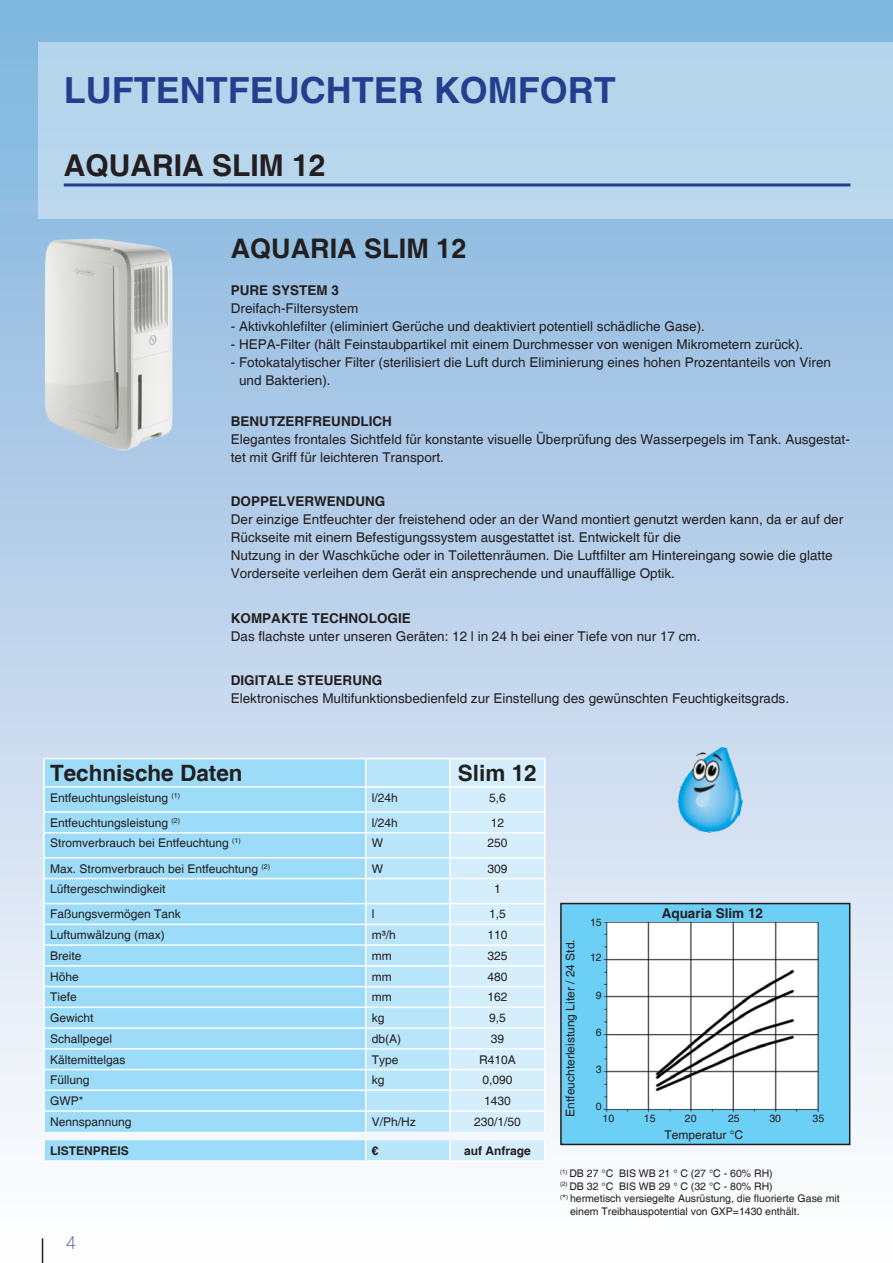
<style>
.page{position:relative;width:893px;height:1263px;background:#fff}
.page>*{position:absolute;margin:0;border:0;box-sizing:border-box;transform-origin:0 0}
.t1{font:700 36px "Helvetica";color:#253f8e}
.t2{font:700 30px "Helvetica";color:#231f20}
.t3{font:700 27px "Helvetica";color:#231f20}
.t4{font:700 22.5px "Helvetica";color:#231f20}
.t5{font:100 18px "Helve Nue";color:#253f8e}
.t6{font:13.5px/18px "Helvetica";color:#231f20}
.t7{font:700 13.5px "Helvetica";color:#231f20}
.t8{font:12px "Helvetica";color:#231f20}
.t9{font:700 12px "Helvetica";color:#231f20}
.t10{font:10.5px/12.6px "Helvetica";color:#231f20}
</style>
<div class="page">
<svg style="left:42px;top:1238px;width:1px;height:25px"></svg>
<div style="left:38px;top:43px;width:855px;height:176px;background:#b6d5ec"></div>
<div style="left:44px;top:759px;width:321px;height:401px;background:#9cdcf8"></div>
<hr style="left:43px;top:759px;width:2px;height:27px;background:#fff">
<hr style="left:43px;top:786px;width:323px;height:2px;background:#fff">
<hr style="left:43px;top:788px;width:2px;height:23px;background:#fff">
<hr style="left:43px;top:811px;width:323px;height:2px;background:#fff">
<svg style="left:43px;top:813px;width:2px;height:19px"></svg>
<hr style="left:43px;top:832px;width:323px;height:1px;background:#fff">
<hr style="left:43px;top:833px;width:2px;height:24px;background:#fff">
<hr style="left:43px;top:857px;width:323px;height:1px;background:#fff">
<hr style="left:43px;top:858px;width:2px;height:20px;background:#fff">
<hr style="left:43px;top:878px;width:323px;height:1px;background:#fff">
<hr style="left:43px;top:879px;width:2px;height:24px;background:#fff">
<hr style="left:43px;top:903px;width:323px;height:1px;background:#fff">
<hr style="left:43px;top:904px;width:2px;height:20px;background:#fff">
<hr style="left:43px;top:924px;width:323px;height:1px;background:#fff">
<hr style="left:43px;top:944px;width:323px;height:2px;background:#fff">
<svg style="left:43px;top:925px;width:2px;height:40px"></svg>
<hr style="left:43px;top:965px;width:323px;height:1px;background:#fff">
<hr style="left:43px;top:966px;width:2px;height:20px;background:#fff">
<hr style="left:43px;top:986px;width:323px;height:1px;background:#fff">
<hr style="left:43px;top:1006px;width:323px;height:2px;background:#fff">
<hr style="left:43px;top:1027px;width:323px;height:2px;background:#fff">
<svg style="left:43px;top:987px;width:2px;height:61px"></svg>
<hr style="left:43px;top:1048px;width:323px;height:1px;background:#fff">
<hr style="left:43px;top:1049px;width:2px;height:20px;background:#fff">
<hr style="left:43px;top:1069px;width:323px;height:1px;background:#fff">
<hr style="left:43px;top:1089px;width:323px;height:2px;background:#fff">
<svg style="left:43px;top:1070px;width:2px;height:40px"></svg>
<hr style="left:43px;top:1110px;width:323px;height:2px;background:#fff">
<hr style="left:43px;top:1112px;width:2px;height:20px;background:#fff">
<svg style="left:365px;top:758px;width:181px;height:402px;background:#ccecfa"></svg>
<hr style="left:449px;top:1140px;width:2px;height:20px;background:#fff">
<hr style="left:43px;top:1140px;width:2px;height:20px;background:#fff">
<hr style="left:544px;top:1140px;width:2px;height:20px;background:#fff">
<img style="left:43px;top:238px;width:132px;height:213px">
<hr style="left:64px;top:183px;width:786px;height:3px;background:#253f8e">
<img style="left:672px;top:740px;width:81px;height:98px">
<div style="left:561px;top:903px;width:289px;height:241px;background:#6bcff6"></div>
<img style="left:603px;top:921px;width:216px;height:192px">
<div style="left:560px;top:903px;width:290px;height:242px;border:2px solid #231f20"></div>
<p class="t1" style="left:64px;top:68px;width:553px">LUFTENTFEUCHTER KOMFORT</p>
<p class="t2" style="left:64px;top:148px;width:263px">AQUARIA SLIM 12</p>
<p class="t3" style="left:231px;top:232px;width:237px">AQUARIA SLIM 12</p>
<p class="t7" style="left:231px;top:282px;width:110px">PURE SYSTEM 3</p>
<p class="t6" style="left:231px;top:300px;width:129px">Dreifach-Filtersystem</p>
<p class="t6" style="left:231px;top:318px;width:476px">- Aktivkohlefilter (eliminiert Gerüche und deaktiviert potentiell schädliche Gase).</p>
<p class="t6" style="left:231px;top:336px;width:574px">- HEPA-Filter (hält Feinstaubpartikel mit einem Durchmesser von wenigen Mikrometern zurück).</p>
<p class="t6" style="left:239px;top:354px;width:593px;text-indent:-8px">- Fotokatalytischer Filter (sterilisiert die Luft durch Eliminierung eines hohen Prozentanteils von Viren und Bakterien).</p>
<p class="t7" style="left:231px;top:413px;width:163px">BENUTZERFREUNDLICH</p>
<p class="t6" style="left:231px;top:430px;width:621px">Elegantes frontales Sichtfeld für konstante visuelle Überprüfung des Wasserpegels im Tank. Ausgestat&shy;tet mit Griff für leichteren Transport.</p>
<p class="t7" style="left:231px;top:493px;width:156px">DOPPELVERWENDUNG</p>
<p class="t6" style="left:231px;top:511px;width:614px">Der einzige Entfeuchter der freistehend oder an der Wand montiert genutzt werden kann, da er auf der Rückseite mit einem Befestigungssystem ausgestattet ist. Entwickelt für die<br>Nutzung in der Waschküche oder in Toilettenräumen. Die Luftfilter am Hintereingang sowie die glatte Vorderseite verleihen dem Gerät ein ansprechende und unauffällige Optik.</p>
<p class="t7" style="left:231px;top:610px;width:182px">KOMPAKTE TECHNOLOGIE</p>
<p class="t6" style="left:231px;top:627px;width:471px">Das flachste unter unseren Geräten: 12 l in 24 h bei einer Tiefe von nur 17 cm.</p>
<p class="t7" style="left:231px;top:672px;width:153px">DIGITALE STEUERUNG</p>
<p class="t6" style="left:231px;top:690px;width:560px">Elektronisches Multifunktionsbedienfeld zur Einstellung des gewünschten Feuchtigkeitsgrads.</p>
<p class="t4" style="left:50px;top:759px;width:194px">Technische Daten</p>
<p class="t4" style="left:458px;top:759px;width:80px">Slim 12</p>
<p class="t8" style="left:50px;top:790px;width:131px">Entfeuchtungsleistung <sup>(1)</sup></p>
<p class="t8" style="left:372px;top:790px;width:28px">l/24h</p>
<p class="t8" style="left:489px;top:790px;width:18px">5,6</p>
<p class="t8" style="left:50px;top:815px;width:131px">Entfeuchtungsleistung <sup>(2)</sup></p>
<p class="t8" style="left:372px;top:815px;width:28px">l/24h</p>
<p class="t8" style="left:491px;top:815px;width:15px">12</p>
<p class="t8" style="left:50px;top:836px;width:192px">Stromverbrauch bei Entfeuchtung <sup>(1)</sup></p>
<p class="t8" style="left:372px;top:836px;width:13px">W</p>
<p class="t8" style="left:487px;top:836px;width:22px">250</p>
<p class="t8" style="left:50px;top:861px;width:221px">Max. Stromverbrauch bei Entfeuchtung <sup>(2)</sup></p>
<p class="t8" style="left:372px;top:861px;width:13px">W</p>
<p class="t8" style="left:487px;top:861px;width:22px">309</p>
<p class="t8" style="left:50px;top:882px;width:117px">Lüftergeschwindigkeit</p>
<p class="t8" style="left:494px;top:882px;width:8px">1</p>
<p class="t8" style="left:50px;top:907px;width:132px">Faßungsvermögen Tank</p>
<p class="t8" style="left:372px;top:907px;width:4px">l</p>
<p class="t8" style="left:489px;top:907px;width:18px">1,5</p>
<p class="t8" style="left:50px;top:928px;width:116px">Luftumwälzung (max)</p>
<p class="t8" style="left:372px;top:928px;width:25px">m³/h</p>
<p class="t8" style="left:487px;top:928px;width:22px">110</p>
<p class="t8" style="left:50px;top:949px;width:33px">Breite</p>
<p class="t8" style="left:372px;top:949px;width:21px">mm</p>
<p class="t8" style="left:487px;top:949px;width:22px">325</p>
<p class="t8" style="left:50px;top:969px;width:30px">Höhe</p>
<p class="t8" style="left:372px;top:969px;width:21px">mm</p>
<p class="t8" style="left:487px;top:969px;width:22px">480</p>
<p class="t8" style="left:50px;top:990px;width:28px">Tiefe</p>
<p class="t8" style="left:372px;top:990px;width:21px">mm</p>
<p class="t8" style="left:487px;top:990px;width:22px">162</p>
<p class="t8" style="left:50px;top:1011px;width:45px">Gewicht</p>
<p class="t8" style="left:372px;top:1011px;width:14px">kg</p>
<p class="t8" style="left:489px;top:1011px;width:18px">9,5</p>
<p class="t8" style="left:50px;top:1032px;width:64px">Schallpegel</p>
<p class="t8" style="left:372px;top:1032px;width:31px">db(A)</p>
<p class="t8" style="left:491px;top:1032px;width:15px">39</p>
<p class="t8" style="left:50px;top:1052px;width:77px">Kältemittelgas</p>
<p class="t8" style="left:372px;top:1052px;width:28px">Type</p>
<p class="t8" style="left:479px;top:1052px;width:38px">R410A</p>
<p class="t8" style="left:50px;top:1073px;width:41px">Füllung</p>
<p class="t8" style="left:372px;top:1073px;width:14px">kg</p>
<p class="t8" style="left:482px;top:1073px;width:32px">0,090</p>
<p class="t8" style="left:50px;top:1094px;width:35px">GWP*</p>
<p class="t8" style="left:484px;top:1094px;width:28px">1430</p>
<p class="t8" style="left:50px;top:1114px;width:83px">Nennspannung</p>
<p class="t8" style="left:372px;top:1114px;width:46px">V/Ph/Hz</p>
<p class="t8" style="left:474px;top:1114px;width:48px">230/1/50</p>
<p class="t9" style="left:50px;top:1143px;width:80px">LISTENPREIS</p>
<p class="t9" style="left:372px;top:1143px;width:8px">€</p>
<p class="t9" style="left:464px;top:1143px;width:68px">auf Anfrage</p>
<h3 class="t5" style="left:66px;top:1231px;width:12px">4</h3>
<p class="t8" style="left:563px;top:1117px;width:179px;rotate:-90deg">Entfeuchterleistung Liter / 24 Std.</p>
<p class="t10" style="left:590px;top:916px;width:13px">15</p>
<p class="t10" style="left:590px;top:951px;width:13px">12</p>
<p class="t10" style="left:596px;top:989px;width:7px">9</p>
<p class="t10" style="left:596px;top:1027px;width:7px">6</p>
<p class="t10" style="left:596px;top:1063px;width:7px">3</p>
<p class="t10" style="left:596px;top:1100px;width:7px">0</p>
<p class="t7" style="left:662px;top:905px;width:103px">Aquaria Slim 12</p>
<p class="t10" style="left:603px;top:1112px;width:13px">10</p>
<p class="t10" style="left:644px;top:1112px;width:13px">15</p>
<p class="t10" style="left:685px;top:1112px;width:13px">20</p>
<p class="t10" style="left:728px;top:1112px;width:13px">25</p>
<p class="t10" style="left:769px;top:1112px;width:13px">30</p>
<p class="t8" style="left:664px;top:1127px;width:80px">Temperatur °C</p>
<p class="t10" style="left:813px;top:1112px;width:13px">35</p>
<p class="t10" style="left:560px;top:1167px;width:214px"><sup>(1)</sup> DB 27 °C BIS WB 21 ° C (27 °C - 60% RH)</p>
<p class="t10" style="left:560px;top:1180px;width:214px"><sup>(2)</sup> DB 32 °C BIS WB 29 ° C (32 °C - 80% RH)</p>
<p class="t10" style="left:570px;top:1193px;width:271px;text-indent:-10px"><sup>(</sup>*<sup>)</sup> hermetisch versiegelte Ausrüstung, die fluorierte Gase mit einem Treibhauspotential von GXP=1430 enthält.</p>
</div>
